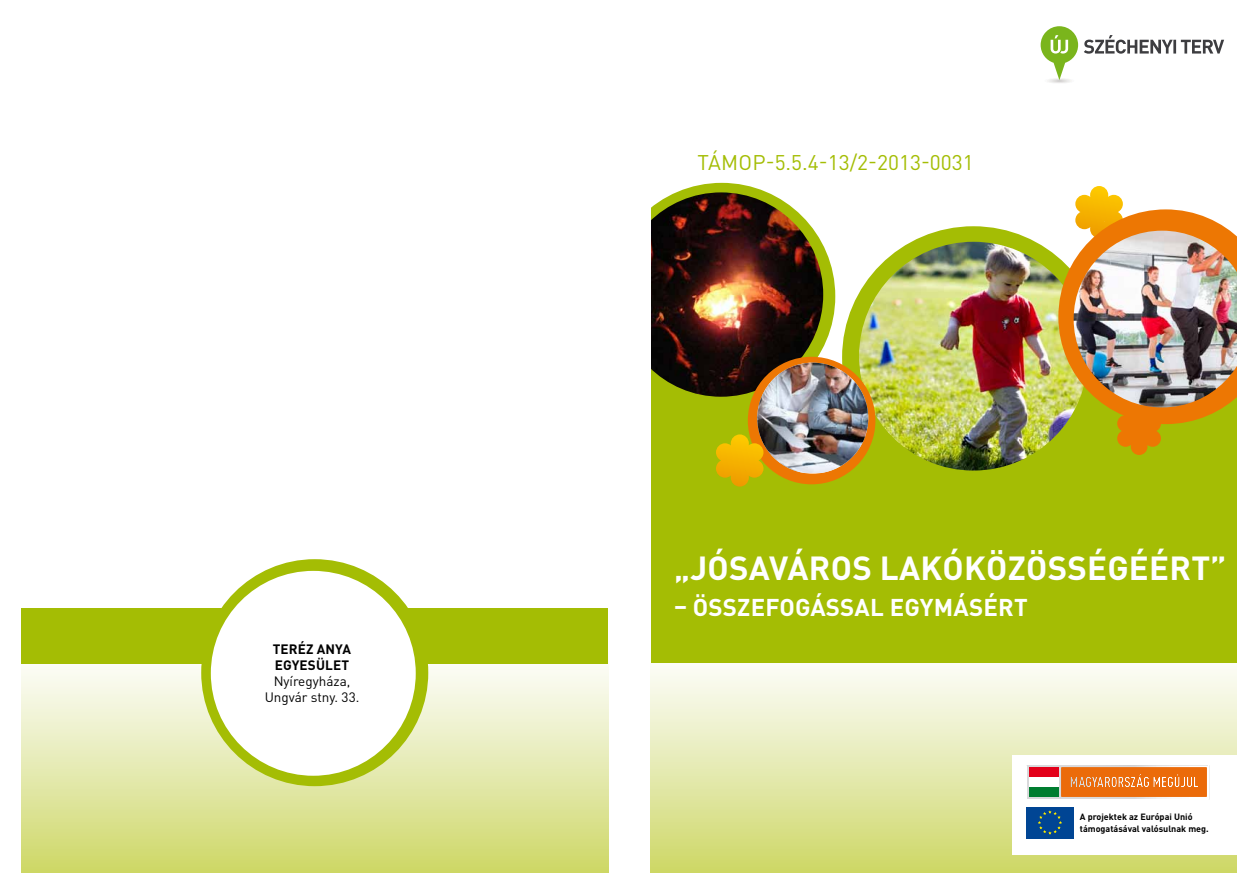
<style>
.page{position:relative;width:1259px;height:893px;background:#fff}
.page>*{position:absolute;margin:0;border:0;box-sizing:border-box;transform-origin:0 0}
.t1{font:700 33px "DIN Pro";letter-spacing:.01em;color:#fff}
.t2{font:700 24px "DIN Pro";letter-spacing:.01em;color:#fff}
.t3{font:21px "DIN Pro";color:#a4bd04}
.t4{font:13.5px/16.2px "DIN Pro";color:#000;text-align:center}
.t5{font:700 13.5px "DIN Pro";color:#000}
.t6{font:700 9px/12px "DIN Pro";color:#000}
</style>
<div class="page">
<div style="left:21px;top:651px;width:587px;height:221px;background:linear-gradient(to bottom,#fcfdf9,#d0d96e)"></div>
<div style="left:651px;top:651px;width:586px;height:221px;background:linear-gradient(to bottom,#fff,#ced869)"></div>
<hr style="left:1046px;top:79px;width:26px;height:4px;background:#f3f3f1;border-radius:50%">
<hr style="left:1049px;top:79px;width:20px;height:4px;background:#eae9e9;border-radius:50%">
<svg style="left:1040px;top:26px;width:184px;height:56px"></svg>
<div style="left:651px;top:381px;width:586px;height:282px;background:#a4bd04"></div>
<div style="left:21px;top:608px;width:587px;height:55px;background:#a4bd04"></div>
<div style="left:842px;top:226px;width:262px;height:263px;background:#a4bd04;border-radius:50%"></div>
<div style="left:608px;top:183px;width:227px;height:227px;background:#a4bd04;border-radius:50%"></div>
<div style="left:201px;top:559px;width:227px;height:227px;background:#a4bd04;border-radius:50%"></div>
<div style="left:1012px;top:755px;width:235px;height:100px;background:#fff"></div>
<div style="left:1026px;top:807px;width:47px;height:31px;background:#004594"></div>
<svg style="left:1038px;top:810px;width:24px;height:24px"></svg>
<img style="left:1026px;top:765px;width:182px;height:34px">
<div style="left:1029px;top:767px;width:29px;height:10px;background:#e3001a"></div>
<div style="left:1029px;top:777px;width:29px;height:10px;background:#fff"></div>
<div style="left:1029px;top:787px;width:29px;height:9px;background:#007d30"></div>
<svg style="left:1061px;top:767px;width:145px;height:29px;background:#eb7821"></svg>
<div style="left:211px;top:571px;width:205px;height:205px;background:#fff;border-radius:50%"></div>
<img style="left:859px;top:242px;width:229px;height:229px;border-radius:114px">
<img style="left:619px;top:192px;width:204px;height:205px;border-radius:102px">
<div style="left:748px;top:357px;width:127px;height:127px;background:#ed7703;border-radius:50%"></div>
<img style="left:757px;top:363px;width:111px;height:110px">
<svg style="left:1058px;top:186px;width:179px;height:269px"></svg>
<img style="left:1073px;top:231px;width:177px;height:176px;border-radius:88px">
<div style="left:1237px;top:0;width:22px;height:893px;background:#fff"></div>
<div style="left:587px;top:0;width:64px;height:423px;background:#fff"></div>
<svg style="left:716px;top:434px;width:47px;height:53px"></svg>
<h3 class="t5" style="left:273px;top:640px;width:9px">TERÉZ</h3>
<h3 class="t5" style="left:317px;top:640px;width:28px">ANYA</h3>
<h3 class="t5" style="left:275px;top:656px;width:9px">EGYES</h3>
<h3 class="t5" style="left:316px;top:656px;width:18px">ÜLET</h3>
<h3 class="t4" style="left:265px;top:673px;width:96px">Nyíregyháza,<br>Ungvár stny. 33.</h3>
<h3 class="t3" style="left:697px;top:148px;width:278px">TÁMOP-5.5.4-13/2-2013-0031</h3>
<h1 class="t1" style="left:674px;top:545px;width:553px">„Jósaváros lakóközösségéért”</h1>
<h2 class="t2" style="left:674px;top:590px;width:355px">– összefogással egymásért</h2>
<p class="t6" style="left:1080px;top:810px;width:130px">A projektek az Európai Unió támogatásával valósulnak meg.</p>
</div>
